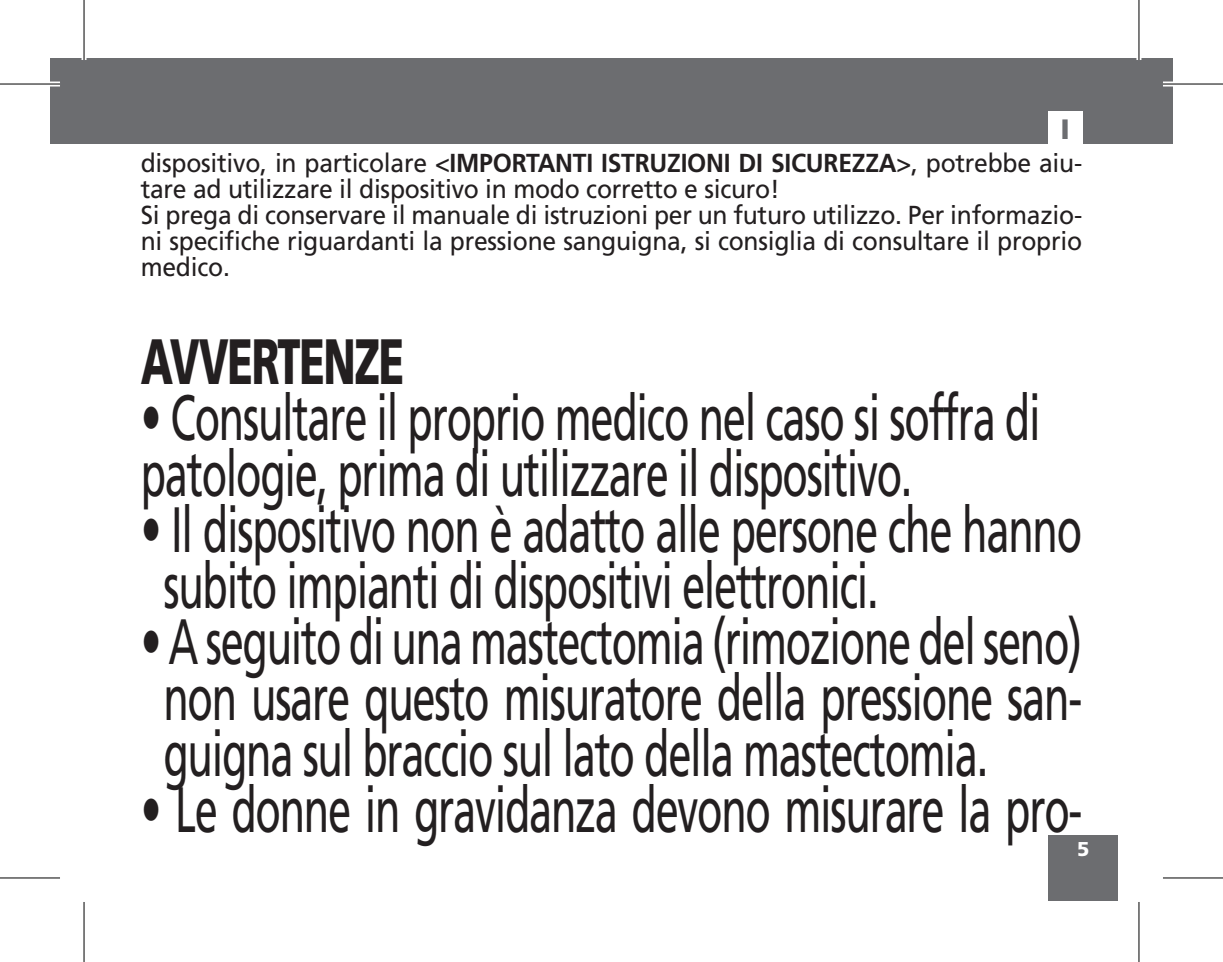
<style>
.page{position:relative;width:1223px;height:962px;background:#fff}
.page>*{position:absolute;margin:0;border:0;box-sizing:border-box;transform-origin:0 0}
.t1{font:64px/56px "Frutiger LT Std";letter-spacing:-.03em;color:#231f20;scale:.65 1}
.t2{font:900 64px "Frutiger LT Std";letter-spacing:-.03em;color:#231f20;scale:.65 1}
.t3{font:900 28px "Frutiger LT Std";color:#6c6d70}
.t4{font:26px/26px "Frutiger LT Std";letter-spacing:-.01em;color:#231f20;scale:.95 1}
.t5{font:900 20px "Frutiger LT Std";color:#fff}
.s1{font-weight:700}
</style>
<div class="page">
<div style="left:1048px;top:835px;width:70px;height:65px;background:#6c6d70"></div>
<div style="left:84px;top:58px;width:1089px;height:86px;background:#6c6d70"></div>
<div style="left:50px;top:58px;width:34px;height:86px;background:#6c6d70"></div>
<div style="left:1048px;top:111px;width:34px;height:34px;background:#fff"></div>
<div style="left:0;top:81px;width:60px;height:5px;background:#fff"></div>
<div style="left:1162px;top:81px;width:60px;height:5px;background:#fff"></div>
<svg style="left:0;top:878px;width:60px;height:1px"></svg>
<svg style="left:1163px;top:878px;width:59px;height:1px"></svg>
<hr style="left:82px;top:0;width:4px;height:60px;background:#fff">
<svg style="left:1136px;top:0;width:5px;height:60px"></svg>
<svg style="left:1139px;top:902px;width:1px;height:60px"></svg>
<hr style="left:0;top:83px;width:60px;height:2px;background:#000">
<hr style="left:1162px;top:83px;width:60px;height:2px;background:#000">
<hr style="left:0;top:877px;width:60px;height:1px;background:#000">
<hr style="left:1162px;top:877px;width:60px;height:1px;background:#000">
<hr style="left:83px;top:0;width:2px;height:60px;background:#000">
<hr style="left:83px;top:902px;width:2px;height:60px;background:#000">
<hr style="left:1138px;top:0;width:1px;height:60px;background:#000">
<hr style="left:1138px;top:902px;width:1px;height:60px;background:#000">
<p class="t3" style="left:1060px;top:112px;width:11px">I</p>
<p class="t4" style="left:141px;top:150px;width:992px">dispositivo, in particolare &lt;<span class="s1">IMPORTANTI ISTRUZIONI DI SICUREZZA</span>&gt;, potrebbe aiu&shy;tare ad utilizzare il dispositivo in modo corretto e sicuro!<br>Si prega di conservare il manuale di istruzioni per un futuro utilizzo. Per informazio&shy;ni specifiche riguardanti la pressione sanguigna, si consiglia di consultare il proprio medico.</p>
<p class="t2" style="left:141px;top:322px;width:407px">AVVERTENZE</p>
<p class="t1" style="left:141px;top:390px;width:1385px">• Consultare il proprio medico nel caso si soffra di patologie, prima di utilizzare il dispositivo.</p>
<p class="t1" style="left:163px;top:502px;width:1414px;text-indent:-23px">• Il dispositivo non è adatto alle persone che hanno subito impianti di dispositivi elettronici.</p>
<p class="t1" style="left:163px;top:614px;width:1414px;text-align:justify;text-indent:-23px">• A seguito di una mastectomia (rimozione del seno) non usare questo misuratore della pressione san&shy;guigna sul braccio sul lato della mastectomia.</p>
<p class="t1" style="left:141px;top:782px;width:1449px">• Le donne in gravidanza devono misurare la pro-</p>
<p class="t5" style="left:1077px;top:836px;width:14px">5</p>
</div>
